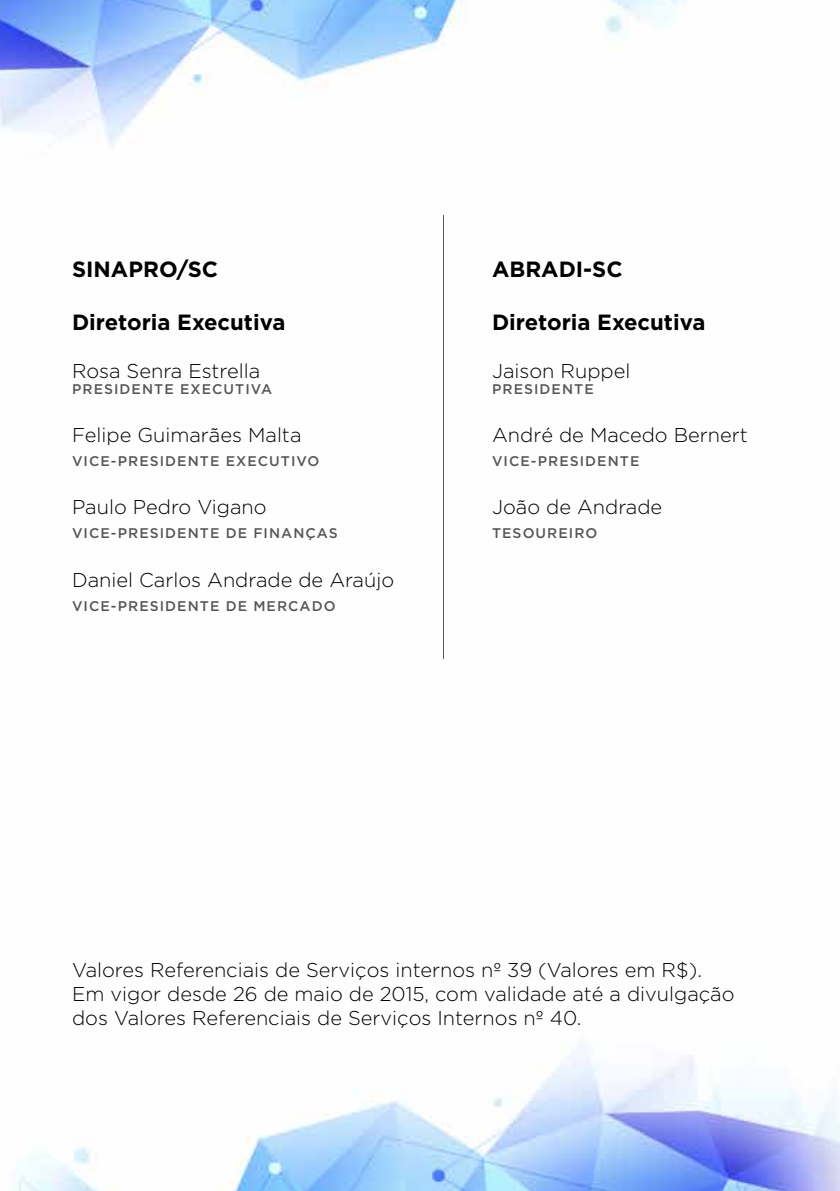
<style>
.page{position:relative;width:840px;height:1191px;background:#fff}
.page>*{position:absolute;margin:0;border:0;box-sizing:border-box;transform-origin:0 0}
.t1{font:700 22px "Gotham HTF";color:#000}
.t2{font:300 20px/24px "Gotham HTF";color:#000}
.t3{font:500 14px "Gotham HTF";letter-spacing:.075em;color:#575756}
</style>
<div class="page">
<img style="left:0;top:0;width:839px;height:1191px">
<hr style="left:443px;top:215px;width:1px;height:443px;background:#575756">
<p class="t1" style="left:72px;top:256px;width:147px">SINAPRO/SC</p>
<p class="t1" style="left:72px;top:309px;width:215px">Diretoria Executiva</p>
<p class="t2" style="left:72px;top:358px;width:189px">Rosa Senra Estrella</p>
<p class="t3" style="left:72px;top:381px;width:201px">PRESIDENTE EXECUTIVA</p>
<p class="t2" style="left:72px;top:423px;width:231px">Felipe Guimarães Malta</p>
<p class="t3" style="left:72px;top:453px;width:249px">VICE-PRESIDENTE EXECUTIVO</p>
<p class="t2" style="left:72px;top:495px;width:196px">Paulo Pedro Vigano</p>
<p class="t3" style="left:72px;top:525px;width:267px">VICE-PRESIDENTE DE FINANÇAS</p>
<p class="t2" style="left:72px;top:567px;width:323px">Daniel Carlos Andrade de Araújo</p>
<p class="t3" style="left:72px;top:597px;width:265px">VICE-PRESIDENTE DE MERCADO</p>
<p class="t1" style="left:492px;top:256px;width:132px">ABRADI-SC</p>
<p class="t1" style="left:492px;top:309px;width:215px">Diretoria Executiva</p>
<p class="t2" style="left:492px;top:358px;width:140px">Jaison Ruppel</p>
<p class="t3" style="left:492px;top:381px;width:103px">PRESIDENTE</p>
<p class="t2" style="left:492px;top:423px;width:257px">André de Macedo Bernert</p>
<p class="t3" style="left:492px;top:453px;width:149px">VICE-PRESIDENTE</p>
<p class="t2" style="left:492px;top:495px;width:172px">João de Andrade</p>
<p class="t3" style="left:492px;top:525px;width:107px">TESOUREIRO</p>
<p class="t2" style="left:72px;top:958px;width:663px">Valores Referenciais de Serviços internos nº 39 (Valores em R$).<br>Em vigor desde 26 de maio de 2015, com validade até a divulgação dos Valores Referenciais de Serviços Internos nº 40.</p>
</div>
